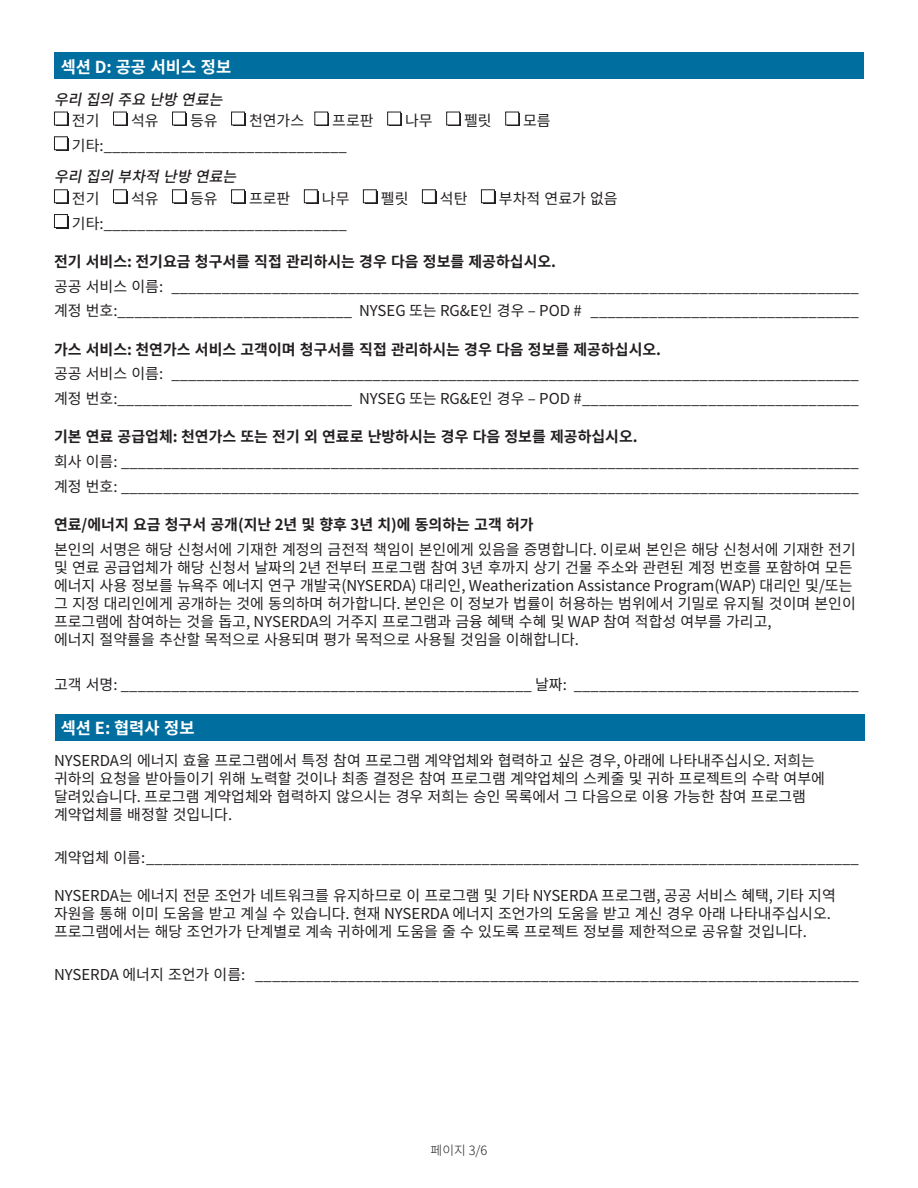
<style>
.page{position:relative;width:918px;height:1188px;background:#fff}
.page>*{position:absolute;margin:0;border:0;box-sizing:border-box;transform-origin:0 0}
.Section_Head{font:700 16.5px "Noto Sans CJ Kkr";color:#fff}
.Body{font:15px/18px "Noto Sans CJ Kkr";color:#231f20}
.Subhead{font:700 15px "Noto Sans CJ Kkr";color:#231f20}
.Body-2{font:italic 500 15px "Noto Sans CJ Kkr";color:#231f20}
.t1{font:300 12.75px "Noto Sans CJ Kkr";color:#231f20}
</style>
<div class="page">
<div style="left:54px;top:52px;width:810px;height:28px;background:#006fa0"></div>
<div style="left:56px;top:714px;width:810px;height:27px;background:#006fa0"></div>
<div style="left:56px;top:113px;width:13px;height:13px;background:#231f20"></div>
<div style="left:54px;top:112px;width:13px;height:13px;background:#fff"></div>
<div style="left:54px;top:112px;width:14px;height:13px;border:1px solid #231f20"></div>
<div style="left:115px;top:113px;width:13px;height:13px;background:#231f20"></div>
<div style="left:114px;top:112px;width:12px;height:13px;background:#fff"></div>
<div style="left:113px;top:112px;width:14px;height:13px;border:1px solid #231f20"></div>
<div style="left:174px;top:113px;width:13px;height:13px;background:#231f20"></div>
<div style="left:173px;top:112px;width:12px;height:13px;background:#fff"></div>
<div style="left:172px;top:112px;width:14px;height:13px;border:1px solid #231f20"></div>
<div style="left:233px;top:113px;width:13px;height:13px;background:#231f20"></div>
<div style="left:232px;top:112px;width:13px;height:13px;background:#fff"></div>
<div style="left:231px;top:112px;width:14px;height:13px;border:1px solid #231f20"></div>
<div style="left:316px;top:113px;width:13px;height:13px;background:#231f20"></div>
<div style="left:315px;top:112px;width:13px;height:13px;background:#fff"></div>
<div style="left:389px;top:113px;width:13px;height:13px;background:#231f20"></div>
<div style="left:388px;top:112px;width:13px;height:13px;background:#fff"></div>
<div style="left:387px;top:112px;width:14px;height:13px;border:1px solid #231f20"></div>
<div style="left:448px;top:113px;width:13px;height:13px;background:#231f20"></div>
<div style="left:447px;top:112px;width:13px;height:13px;background:#fff"></div>
<div style="left:446px;top:112px;width:14px;height:13px;border:1px solid #231f20"></div>
<div style="left:507px;top:113px;width:13px;height:13px;background:#231f20"></div>
<div style="left:506px;top:112px;width:13px;height:13px;background:#fff"></div>
<div style="left:505px;top:112px;width:14px;height:13px;border:1px solid #231f20"></div>
<div style="left:56px;top:138px;width:13px;height:13px;background:#231f20"></div>
<div style="left:54px;top:137px;width:13px;height:13px;background:#fff"></div>
<div style="left:54px;top:136px;width:14px;height:14px;border:1px solid #231f20"></div>
<div style="left:56px;top:191px;width:13px;height:13px;background:#231f20"></div>
<div style="left:54px;top:190px;width:13px;height:13px;background:#fff"></div>
<div style="left:54px;top:189px;width:14px;height:14px;border:1px solid #231f20"></div>
<div style="left:115px;top:191px;width:13px;height:13px;background:#231f20"></div>
<div style="left:114px;top:190px;width:12px;height:13px;background:#fff"></div>
<div style="left:113px;top:189px;width:14px;height:14px;border:1px solid #231f20"></div>
<div style="left:174px;top:191px;width:13px;height:13px;background:#231f20"></div>
<div style="left:173px;top:190px;width:12px;height:13px;background:#fff"></div>
<div style="left:172px;top:189px;width:14px;height:14px;border:1px solid #231f20"></div>
<div style="left:233px;top:191px;width:13px;height:13px;background:#231f20"></div>
<div style="left:232px;top:190px;width:13px;height:13px;background:#fff"></div>
<div style="left:231px;top:189px;width:14px;height:14px;border:1px solid #231f20"></div>
<div style="left:306px;top:191px;width:13px;height:13px;background:#231f20"></div>
<div style="left:304px;top:190px;width:13px;height:13px;background:#fff"></div>
<div style="left:304px;top:189px;width:14px;height:14px;border:1px solid #231f20"></div>
<div style="left:365px;top:191px;width:13px;height:13px;background:#231f20"></div>
<div style="left:363px;top:190px;width:13px;height:13px;background:#fff"></div>
<div style="left:363px;top:189px;width:14px;height:14px;border:1px solid #231f20"></div>
<div style="left:424px;top:191px;width:13px;height:13px;background:#231f20"></div>
<div style="left:422px;top:190px;width:13px;height:13px;background:#fff"></div>
<div style="left:422px;top:189px;width:14px;height:14px;border:1px solid #231f20"></div>
<div style="left:483px;top:191px;width:13px;height:13px;background:#231f20"></div>
<div style="left:481px;top:190px;width:13px;height:13px;background:#fff"></div>
<div style="left:481px;top:189px;width:14px;height:14px;border:1px solid #231f20"></div>
<div style="left:56px;top:216px;width:13px;height:13px;background:#231f20"></div>
<div style="left:54px;top:215px;width:13px;height:12px;background:#fff"></div>
<div style="left:54px;top:214px;width:14px;height:14px;border:1px solid #231f20"></div>
<p class="Section_Head" style="left:61px;top:58px;width:172px">섹션 D: 공공 서비스 정보</p>
<p class="Body-2" style="left:54px;top:91px;width:178px">우리집의주요난방연료는</p>
<p class="Body" style="left:72px;top:112px;width:29px">전기</p>
<p class="Body" style="left:131px;top:112px;width:29px">석유</p>
<p class="Body" style="left:190px;top:112px;width:29px">등유</p>
<p class="Body" style="left:249px;top:112px;width:57px">천연가스</p>
<p class="Body" style="left:332px;top:112px;width:43px">프로판</p>
<p class="Body" style="left:405px;top:112px;width:29px">나무</p>
<p class="Body" style="left:464px;top:112px;width:29px">펠릿</p>
<p class="Body" style="left:523px;top:112px;width:29px">모름</p>
<p class="Body" style="left:72px;top:137px;width:276px">기타:_____________________________</p>
<p class="Body-2" style="left:54px;top:168px;width:191px">우리집의부차적난방연료는</p>
<p class="Body" style="left:72px;top:190px;width:29px">전기</p>
<p class="Body" style="left:131px;top:190px;width:29px">석유</p>
<p class="Body" style="left:190px;top:190px;width:29px">등유</p>
<p class="Body" style="left:249px;top:190px;width:43px">프로판</p>
<p class="Body" style="left:322px;top:190px;width:29px">나무</p>
<p class="Body" style="left:381px;top:190px;width:29px">펠릿</p>
<p class="Body" style="left:440px;top:190px;width:29px">석탄</p>
<p class="Body" style="left:499px;top:190px;width:120px">부차적 연료가 없음</p>
<p class="Body" style="left:72px;top:215px;width:276px">기타:_____________________________</p>
<p class="Subhead" style="left:54px;top:253px;width:504px">전기 서비스: 전기요금 청구서를 직접 관리하시는 경우 다음 정보를 제공하십시오.</p>
<p class="Body" style="left:54px;top:278px;width:806px">공공 서비스 이름: __________________________________________________________________________________</p>
<p class="Body" style="left:54px;top:302px;width:806px">계정 번호:____________________________ NYSEG 또는 RG&amp;E인 경우 – POD # ________________________________</p>
<p class="Subhead" style="left:54px;top:341px;width:609px">가스 서비스: 천연가스 서비스 고객이며 청구서를 직접 관리하시는 경우 다음 정보를 제공하십시오.</p>
<p class="Body" style="left:54px;top:365px;width:806px">공공 서비스 이름: __________________________________________________________________________________</p>
<p class="Body" style="left:54px;top:390px;width:806px">계정 번호:____________________________ NYSEG 또는 RG&amp;E인 경우 – POD #_________________________________</p>
<p class="Subhead" style="left:54px;top:428px;width:585px">기본 연료 공급업체: 천연가스 또는 전기 외 연료로 난방하시는 경우 다음 정보를 제공하십시오.</p>
<p class="Body" style="left:54px;top:453px;width:806px">회사 이름: ________________________________________________________________________________________</p>
<p class="Body" style="left:54px;top:478px;width:806px">계정 번호: ________________________________________________________________________________________</p>
<p class="Subhead" style="left:54px;top:516px;width:481px">연료/에너지 요금 청구서 공개(지난 2년 및 향후 3년 치)에 동의하는 고객 허가</p>
<p class="Body" style="left:54px;top:541px;width:803px">본인의 서명은 해당 신청서에 기재한 계정의 금전적 책임이 본인에게 있음을 증명합니다. 이로써 본인은 해당 신청서에 기재한 전기 및 연료 공급업체가 해당 신청서 날짜의 2년 전부터 프로그램 참여 3년 후까지 상기 건물 주소와 관련된 계정 번호를 포함하여 모든 에너지 사용 정보를 뉴욕주 에너지 연구 개발국(NYSERDA) 대리인, Weatherization Assistance Program(WAP) 대리인 및/또는 그 지정 대리인에게 공개하는 것에 동의하며 허가합니다. 본인은 이 정보가 법률이 허용하는 범위에서 기밀로 유지될 것이며 본인이 프로그램에 참여하는 것을 돕고, NYSERDA의 거주지 프로그램과 금융 혜택 수혜 및 WAP 참여 적합성 여부를 가리고,<br>에너지 절약률을 추산할 목적으로 사용되며 평가 목적으로 사용될 것임을 이해합니다.</p>
<p class="Body" style="left:54px;top:676px;width:806px">고객 서명: _________________________________________________ 날짜: __________________________________</p>
<p class="Section_Head" style="left:61px;top:719px;width:135px">섹션 E: 협력사 정보</p>
<p class="Body" style="left:54px;top:752px;width:772px">NYSERDA의 에너지 효율 프로그램에서 특정 참여 프로그램 계약업체와 협력하고 싶은 경우, 아래에 나타내주십시오. 저희는 귀하의 요청을 받아들이기 위해 노력할 것이나 최종 결정은 참여 프로그램 계약업체의 스케줄 및 귀하 프로젝트의 수락 여부에 달려있습니다. 프로그램 계약업체와 협력하지 않으시는 경우 저희는 승인 목록에서 그 다음으로 이용 가능한 참여 프로그램 계약업체를 배정할 것입니다.</p>
<p class="Body" style="left:54px;top:849px;width:806px">계약업체 이름:_____________________________________________________________________________________</p>
<p class="Body" style="left:54px;top:887px;width:783px">NYSERDA는 에너지 전문 조언가 네트워크를 유지하므로 이 프로그램 및 기타 NYSERDA 프로그램, 공공 서비스 혜택, 기타 지역 자원을 통해 이미 도움을 받고 계실 수 있습니다. 현재 NYSERDA 에너지 조언가의 도움을 받고 계신 경우 아래 나타내주십시오. 프로그램에서는 해당 조언가가 단계별로 계속 귀하에게 도움을 줄 수 있도록 프로젝트 정보를 제한적으로 공유할 것입니다.</p>
<p class="Body" style="left:54px;top:966px;width:806px">NYSERDA 에너지 조언가 이름: ________________________________________________________________________</p>
<p class="t1" style="left:431px;top:1143px;width:58px">페이지 3/6</p>
</div>
